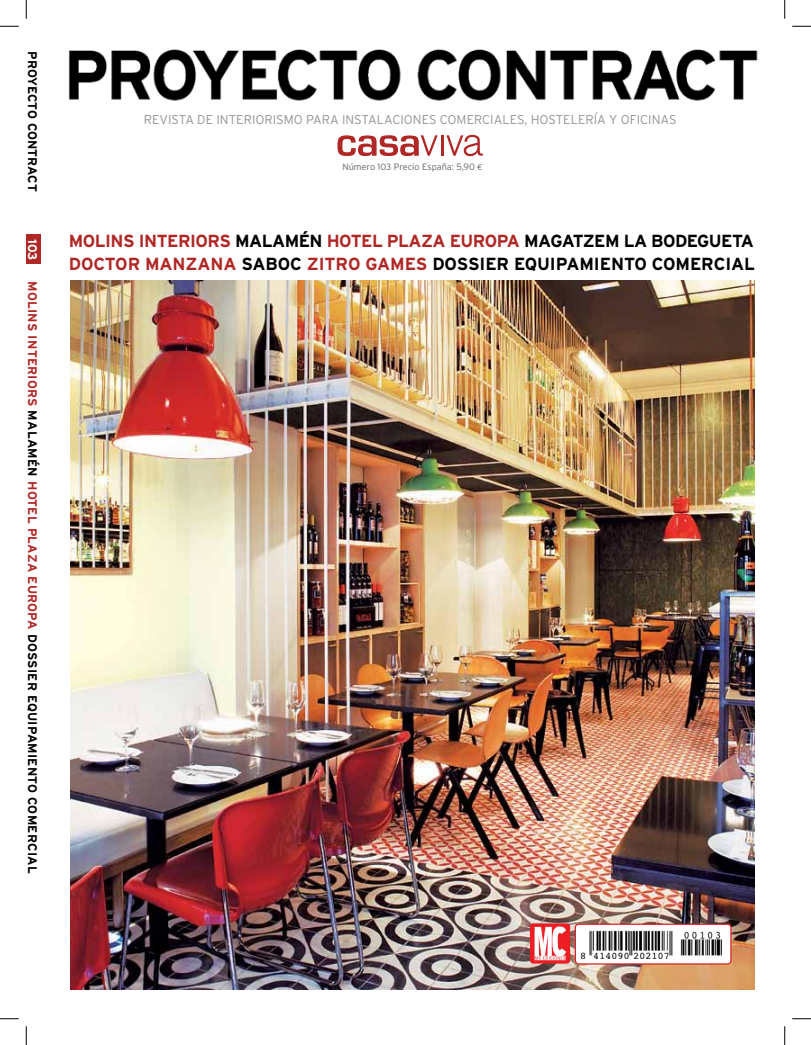
<style>
.page{position:relative;width:811px;height:1045px;background:#fff}
.page>*{position:absolute;margin:0;border:0;box-sizing:border-box;transform-origin:0 0}
.t1{font:700 17.5px/23.1px "Interstate";letter-spacing:-.03em;color:#000}
.t2{font:300 12.75px "Interstate";color:#939598}
.t3{font:700 12.5px "Interstate";letter-spacing:.02em;color:#000}
.t4{font:700 12.5px "Interstate";letter-spacing:-.005em;color:#000}
.t5{font:700 12.5px "Interstate";color:#fff}
.t6{font:300 9.12px "Interstate";color:#636466}
.s1{color:#b02826}
</style>
<div class="page">
<img style="left:70px;top:281px;width:684px;height:708px">
<div style="left:26px;top:235px;width:14px;height:29px;background:#b02826"></div>
<svg style="left:446px;top:135px;width:37px;height:21px"></svg>
<hr style="left:441px;top:135px;width:2px;height:21px;background:#b02826">
<svg style="left:337px;top:135px;width:101px;height:21px"></svg>
<img style="left:68px;top:49px;width:690px;height:52px">
<div style="left:530px;top:923px;width:40px;height:40px;background:#ed1d24;border-radius:3px"></div>
<svg style="left:534px;top:926px;width:32px;height:34px"></svg>
<div style="left:575px;top:924px;width:156px;height:40px;background:#fff;border-radius:4px"></div>
<div style="left:575px;top:923px;width:156px;height:41px;border:1px solid #d2232a;border-radius:4px"></div>
<img style="left:580px;top:930px;width:142px;height:28px">
<svg style="left:0;top:25px;width:19px;height:2px"></svg>
<svg style="left:792px;top:25px;width:19px;height:2px"></svg>
<svg style="left:0;top:1018px;width:19px;height:1px"></svg>
<svg style="left:792px;top:1018px;width:19px;height:1px"></svg>
<svg style="left:25px;top:0;width:2px;height:19px"></svg>
<svg style="left:25px;top:1026px;width:2px;height:19px"></svg>
<svg style="left:784px;top:0;width:1px;height:19px"></svg>
<svg style="left:784px;top:1026px;width:1px;height:19px"></svg>
<p class="t4" style="left:40px;top:51px;width:142px;rotate:90deg">PROYECTO CONTRACT</p>
<p class="t5" style="left:40px;top:238px;width:23px;rotate:90deg">103</p>
<p class="t3" style="left:40px;top:281px;width:594px;rotate:90deg"><span class="s1">MOLINS INTERIORS</span> MALAMÉN <span class="s1">HOTEL PLAZA EUROPA</span> DOSSIER EQUIPAMIENTO COMERCIAL</p>
<p class="t2" style="left:144px;top:112px;width:534px">REVISTA DE INTERIORISMO PARA INSTALACIONES COMERCIALES, HOSTELERÍA Y OFICINAS</p>
<p class="t6" style="left:342px;top:162px;width:134px">Número 103 Precio España: 5,90</p>
<p class="t1" style="left:69px;top:229px;width:688px"><span class="s1">MOLINS INTERIORS</span> MALAMÉN <span class="s1">HOTEL PLAZA EUROPA</span> MAGATZEM LA BODEGUETA<br><span class="s1">DOCTOR MANZANA</span> SABOC <span class="s1">ZITRO GAMES</span> DOSSIER EQUIPAMIENTO COMERCIAL</p>
</div>
